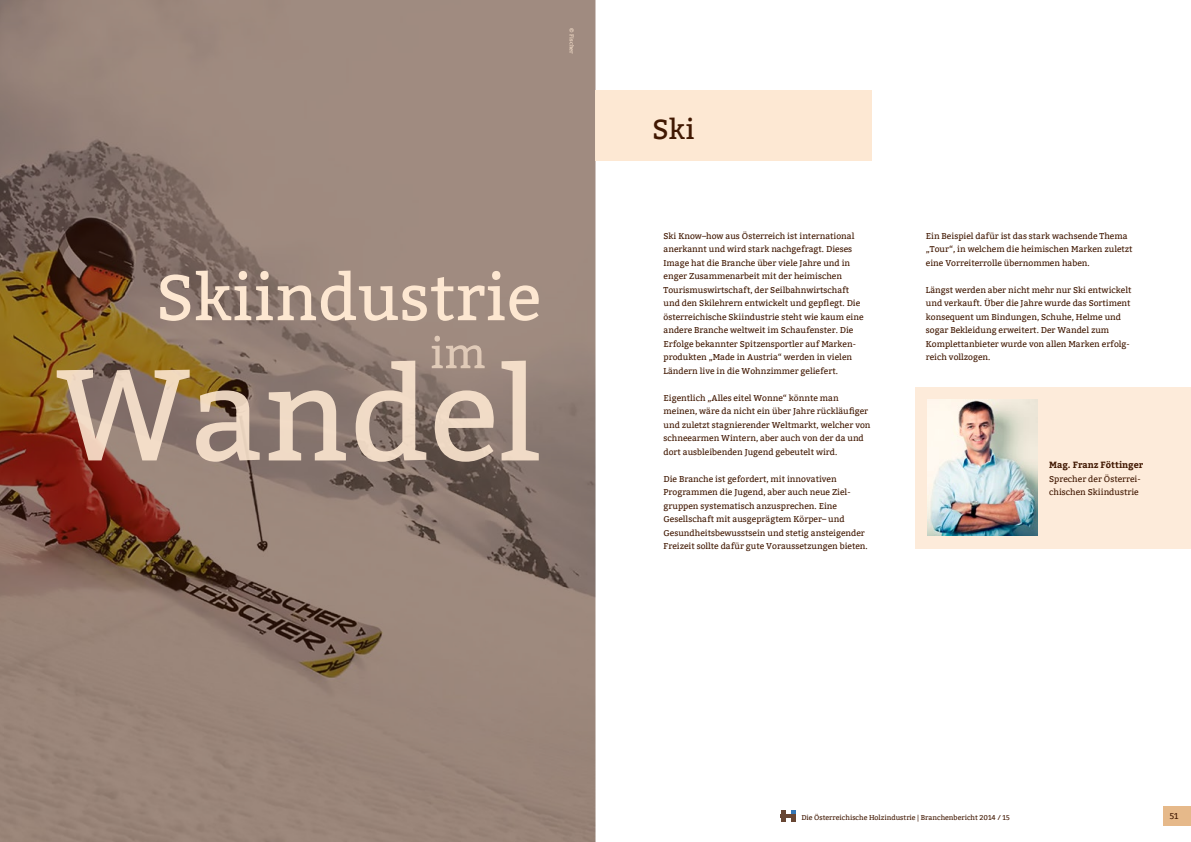
<style>
.page{position:relative;width:1191px;height:842px;background:#fff}
.page>*{position:absolute;margin:0;border:0;box-sizing:border-box;transform-origin:0 0}
.t1{font:28px "Bitter";color:#411802}
.t2{font:700 9px "Bitter";color:#411802}
.t3{font:8.5px/13.5px "Bitter";color:#411802}
.t4{font:7px "Bitter";color:#411802}
.t5{font:5.5px "Bitter";color:#fde7d1}
</style>
<div class="page">
<div style="left:1162px;top:806px;width:29px;height:20px;background:#e6b98a"></div>
<svg style="left:781px;top:811px;width:15px;height:11px"></svg>
<svg style="left:0;top:0;width:595px;height:842px;background:#927b6e"></svg>
<svg style="left:57px;top:361px;width:482px;height:101px;background:#a89282"></svg>
<svg style="left:432px;top:336px;width:52px;height:32px;background:#b39e91"></svg>
<svg style="left:160px;top:271px;width:379px;height:50px;background:#b6a294"></svg>
<div style="left:595px;top:90px;width:277px;height:71px;background:#fde7d1"></div>
<div style="left:914px;top:387px;width:277px;height:162px;background:#fdebda"></div>
<img style="left:927px;top:400px;width:110px;height:136px">
<p class="t5" style="left:575px;top:28px;width:27px;rotate:90deg">© Fischer</p>
<h1 class="t1" style="left:652px;top:112px;width:44px">Ski</h1>
<p class="t3" style="left:663px;top:229px;width:201px">Ski Know–how aus Österreich ist international anerkannt und wird stark nachgefragt. Dieses Image hat die Branche über viele Jahre und in enger Zusammenarbeit mit der heimischen Tourismuswirtschaft, der Seilbahnwirtschaft und den Skilehrern entwickelt und gepflegt. Die österreichische Skiindustrie steht wie kaum eine andere Branche weltweit im Schaufenster. Die Erfolge bekannter Spitzensportler auf Marken&shy;produkten „Made in Austria“ werden in vielen Ländern live in die Wohnzimmer geliefert.</p>
<p class="t3" style="left:663px;top:391px;width:208px">Eigentlich „Alles eitel Wonne“ könnte man meinen, wäre da nicht ein über Jahre rückläufiger und zuletzt stagnierender Weltmarkt, welcher von schneearmen Wintern, aber auch von der da und dort ausbleibenden Jugend gebeutelt wird.</p>
<p class="t3" style="left:663px;top:472px;width:206px">Die Branche ist gefordert, mit innovativen Programmen die Jugend, aber auch neue Ziel&shy;gruppen systematisch anzusprechen. Eine Gesellschaft mit ausgeprägtem Körper– und Gesundheitsbewusstsein und stetig ansteigender Freizeit sollte dafür gute Voraussetzungen bieten.</p>
<p class="t3" style="left:926px;top:229px;width:208px">Ein Beispiel dafür ist das stark wachsende Thema „Tour“, in welchem die heimischen Marken zuletzt eine Vorreiterrolle übernommen haben.</p>
<p class="t3" style="left:926px;top:283px;width:207px">Längst werden aber nicht mehr nur Ski entwickelt und verkauft. Über die Jahre wurde das Sortiment konsequent um Bindungen, Schuhe, Helme und sogar Bekleidung erweitert. Der Wandel zum Komplettanbieter wurde von allen Marken erfolg&shy;reich vollzogen.</p>
<p class="t2" style="left:1049px;top:459px;width:96px">Mag. Franz Föttinger</p>
<p class="t3" style="left:1049px;top:472px;width:93px">Sprecher der Österrei&shy;chischen Skiindustrie</p>
<p class="t4" style="left:801px;top:813px;width:210px">Die Österreichische Holzindustrie | Branchenbericht 2014 / 15</p>
<p class="t3" style="left:1169px;top:809px;width:10px">51</p>
</div>
